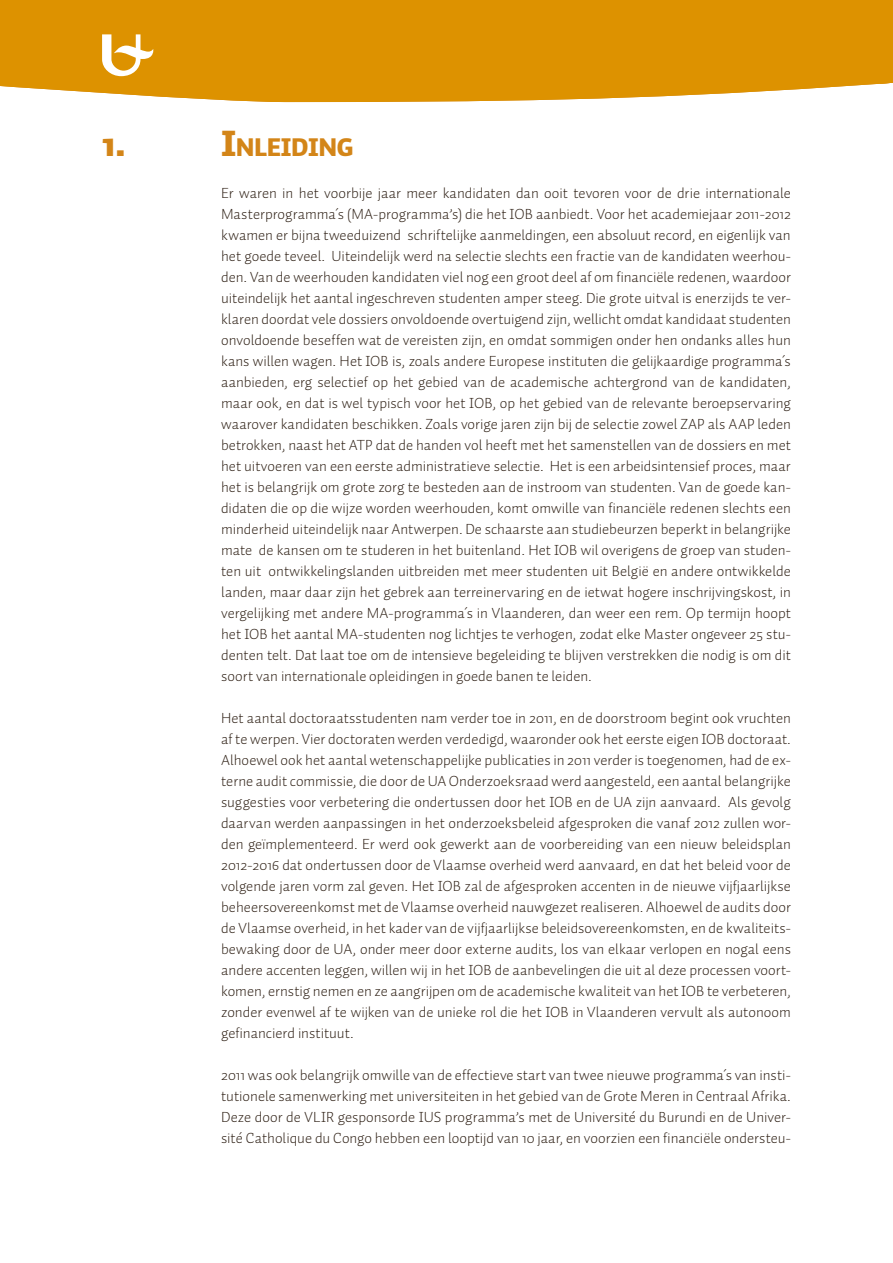
<style>
.page{position:relative;width:893px;height:1263px;background:#fff}
.page>*{position:absolute;margin:0;border:0;box-sizing:border-box;transform-origin:0 0}
.t1{font:900 36px "Auto 1";color:#d38518}
.t2{font:900 25.2px "Auto 1";color:#d38518}
.t3{font:300 15px/21px "Auto 1";color:#2e2015;text-align:justify}
.s1{font-size:36px}
</style>
<div class="page">
<div style="left:0;top:0;width:893px;height:102px;background:#dd9200"></div>
<svg style="left:102px;top:34px;width:52px;height:42px"></svg>
<h1 class="t1" style="left:102px;top:120px;width:26px">1.</h1>
<h2 class="t2" style="left:221px;top:131px;width:134px"><span class="s1">I</span>NLEIDING</h2>
<p class="t3" style="left:221px;top:182px;width:571px">Er waren in het voorbije jaar meer kandidaten dan ooit tevoren voor de drie internationale Masterprogramma´s (MA-programma’s) die het IOB aanbiedt. Voor het academiejaar 2011-2012 kwamen er bijna tweeduizend schriftelijke aanmeldingen, een absoluut record, en eigenlijk van het goede teveel. Uiteindelijk werd na selectie slechts een fractie van de kandidaten weerhou&shy;den. Van de weerhouden kandidaten viel nog een groot deel af om financiële redenen, waardoor uiteindelijk het aantal ingeschreven studenten amper steeg. Die grote uitval is enerzijds te ver&shy;klaren doordat vele dossiers onvoldoende overtuigend zijn, wellicht omdat kandidaat studenten onvoldoende beseffen wat de vereisten zijn, en omdat sommigen onder hen ondanks alles hun kans willen wagen. Het IOB is, zoals andere Europese instituten die gelijkaardige programma´s aanbieden, erg selectief op het gebied van de academische achtergrond van de kandidaten, maar ook, en dat is wel typisch voor het IOB, op het gebied van de relevante beroepservaring waarover kandidaten beschikken. Zoals vorige jaren zijn bij de selectie zowel ZAP als AAP leden betrokken, naast het ATP dat de handen vol heeft met het samenstellen van de dossiers en met het uitvoeren van een eerste administratieve selectie. Het is een arbeidsintensief proces, maar het is belangrijk om grote zorg te besteden aan de instroom van studenten. Van de goede kan&shy;didaten die op die wijze worden weerhouden, komt omwille van financiële redenen slechts een minderheid uiteindelijk naar Antwerpen. De schaarste aan studiebeurzen beperkt in belangrijke mate de kansen om te studeren in het buitenland. Het IOB wil overigens de groep van studen&shy;ten uit ontwikkelingslanden uitbreiden met meer studenten uit België en andere ontwikkelde landen, maar daar zijn het gebrek aan terreinervaring en de ietwat hogere inschrijvingskost, in vergelijking met andere MA-programma´s in Vlaanderen, dan weer een rem. Op termijn hoopt het IOB het aantal MA-studenten nog lichtjes te verhogen, zodat elke Master ongeveer 25 stu&shy;denten telt. Dat laat toe om de intensieve begeleiding te blijven verstrekken die nodig is om dit soort van internationale opleidingen in goede banen te leiden.</p>
<p class="t3" style="left:221px;top:707px;width:571px">Het aantal doctoraatsstudenten nam verder toe in 2011, en de doorstroom begint ook vruchten af te werpen. Vier doctoraten werden verdedigd, waaronder ook het eerste eigen IOB doctoraat.<br>Alhoewel ook het aantal wetenschappelijke publicaties in 2011 verder is toegenomen, had de ex&shy;terne audit commissie, die door de UA Onderzoeksraad werd aangesteld, een aantal belangrijke suggesties voor verbetering die ondertussen door het IOB en de UA zijn aanvaard. Als gevolg daarvan werden aanpassingen in het onderzoeksbeleid afgesproken die vanaf 2012 zullen wor&shy;den geïmplementeerd. Er werd ook gewerkt aan de voorbereiding van een nieuw beleidsplan 2012-2016 dat ondertussen door de Vlaamse overheid werd aanvaard, en dat het beleid voor de volgende jaren vorm zal geven. Het IOB zal de afgesproken accenten in de nieuwe vijfjaarlijkse beheersovereenkomst met de Vlaamse overheid nauwgezet realiseren. Alhoewel de audits door de Vlaamse overheid, in het kader van de vijfjaarlijkse beleidsovereenkomsten, en de kwaliteits&shy;bewaking door de UA, onder meer door externe audits, los van elkaar verlopen en nogal eens andere accenten leggen, willen wij in het IOB de aanbevelingen die uit al deze processen voort&shy;komen, ernstig nemen en ze aangrijpen om de academische kwaliteit van het IOB te verbeteren, zonder evenwel af te wijken van de unieke rol die het IOB in Vlaanderen vervult als autonoom gefinancierd instituut.</p>
<p class="t3" style="left:221px;top:1064px;width:571px">2011 was ook belangrijk omwille van de effectieve start van twee nieuwe programma´s van insti&shy;tutionele samenwerking met universiteiten in het gebied van de Grote Meren in Centraal Afrika.<br>Deze door de VLIR gesponsorde IUS programma’s met de Université du Burundi en de Univer&shy;sité Catholique du Congo hebben een looptijd van 10 jaar, en voorzien een financiële ondersteu-</p>
</div>
